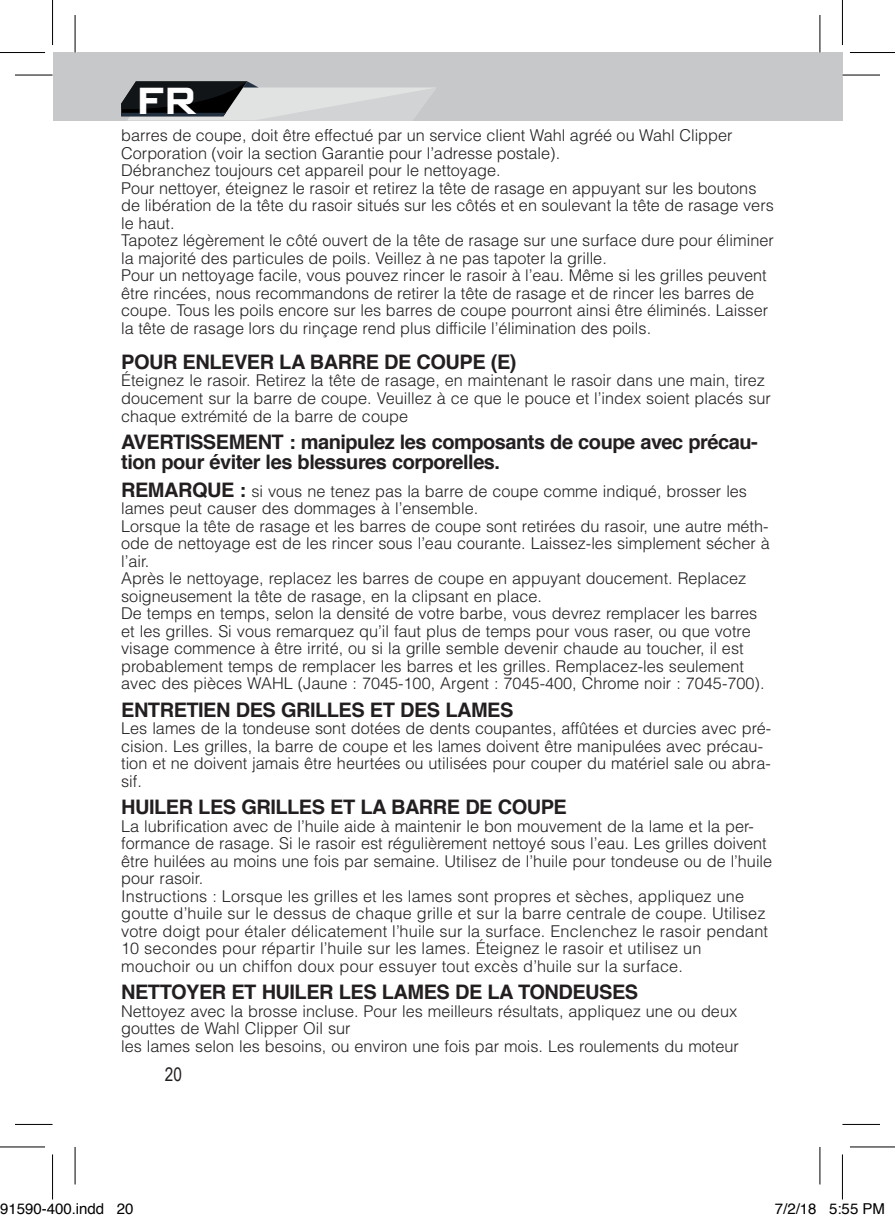
<style>
.page{position:relative;width:895px;height:1222px;background:#fff}
.page>*{position:absolute;margin:0;border:0;box-sizing:border-box;transform-origin:0 0}
.t1{font:700 37.5px "Bank Gothic";color:#fff}
.t2{font:700 20px/20px "Helvetica";letter-spacing:-.025em;color:#231f20}
.t3{font:18.75px "Arial Narrow";color:#231f20}
.t4{font:300 16.25px/17.5px "Helvetica LT Std";color:#231f20}
.t5{font:15px "Helvetica";color:#000}
.s1{font-family:"Helvetica";font-weight:700;font-size:20px}
</style>
<div class="page">
<div style="left:54px;top:52px;width:788px;height:69px;background:#c7c8ca"></div>
<svg style="left:121px;top:81px;width:315px;height:39px"></svg>
<svg style="left:15px;top:74px;width:37px;height:1px"></svg>
<svg style="left:842px;top:73px;width:37px;height:4px"></svg>
<svg style="left:73px;top:15px;width:4px;height:38px"></svg>
<svg style="left:74px;top:1147px;width:1px;height:37px"></svg>
<hr style="left:818px;top:15px;width:3px;height:38px;background:#fff">
<hr style="left:15px;top:75px;width:37px;height:1px;background:#000">
<hr style="left:842px;top:75px;width:37px;height:1px;background:#000">
<hr style="left:15px;top:1123px;width:37px;height:1px;background:#000">
<hr style="left:842px;top:1123px;width:37px;height:1px;background:#000">
<hr style="left:75px;top:15px;width:1px;height:38px;background:#000">
<hr style="left:75px;top:1146px;width:1px;height:38px;background:#000">
<hr style="left:819px;top:15px;width:1px;height:38px;background:#000">
<hr style="left:819px;top:1146px;width:1px;height:38px;background:#000">
<hr style="left:0;top:52px;width:45px;height:1px;background:#000">
<hr style="left:849px;top:52px;width:45px;height:1px;background:#000">
<hr style="left:0;top:1146px;width:45px;height:1px;background:#000">
<hr style="left:849px;top:1146px;width:45px;height:1px;background:#000">
<hr style="left:52px;top:0;width:1px;height:45px;background:#000">
<hr style="left:52px;top:1154px;width:1px;height:45px;background:#000">
<hr style="left:841px;top:0;width:1px;height:45px;background:#000">
<hr style="left:841px;top:1154px;width:1px;height:45px;background:#000">
<h1 class="t1" style="left:136px;top:79px;width:62px">FR</h1>
<p class="t4" style="left:121px;top:127px;width:654px">barres de coupe, doit être effectué par un service client Wahl agréé ou Wahl Clipper Corporation (voir la section Garantie pour l’adresse postale).<br>Débranchez toujours cet appareil pour le nettoyage.<br>Pour nettoyer, éteignez le rasoir et retirez la tête de rasage en appuyant sur les boutons de libération de la tête du rasoir situés sur les côtés et en soulevant la tête de rasage vers le haut.<br>Tapotez légèrement le côté ouvert de la tête de rasage sur une surface dure pour éliminer la majorité des particules de poils. Veillez à ne pas tapoter la grille.<br>Pour un nettoyage facile, vous pouvez rincer le rasoir à l’eau. Même si les grilles peuvent être rincées, nous recommandons de retirer la tête de rasage et de rincer les barres de coupe. Tous les poils encore sur les barres de coupe pourront ainsi être éliminés. Laisser la tête de rasage lors du rinçage rend plus difficile l’élimination des poils.</p>
<p class="t2" style="left:121px;top:352px;width:397px">POUR ENLEVER LA BARRE DE COUPE (E)</p>
<p class="t4" style="left:121px;top:372px;width:651px">Éteignez le rasoir. Retirez la tête de rasage, en maintenant le rasoir dans une main, tirez doucement sur la barre de coupe. Veuillez à ce que le pouce et l’index soient placés sur chaque extrémité de la barre de coupe</p>
<p class="t2" style="left:121px;top:432px;width:638px">AVERTISSEMENT : manipulez les composants de coupe avec précau&shy;tion pour éviter les blessures corporelles.</p>
<p class="t4" style="left:121px;top:482px;width:650px"><span class="s1">REMARQUE :</span> si vous ne tenez pas la barre de coupe comme indiqué, brosser les lames peut causer des dommages à l’ensemble.<br>Lorsque la tête de rasage et les barres de coupe sont retirées du rasoir, une autre méth&shy;ode de nettoyage est de les rincer sous l’eau courante. Laissez-les simplement sécher à l’air.<br>Après le nettoyage, replacez les barres de coupe en appuyant doucement. Replacez soigneusement la tête de rasage, en la clipsant en place.<br>De temps en temps, selon la densité de votre barbe, vous devrez remplacer les barres et les grilles. Si vous remarquez qu’il faut plus de temps pour vous raser, ou que votre visage commence à être irrité, ou si la grille semble devenir chaude au toucher, il est probablement temps de remplacer les barres et les grilles. Remplacez-les seulement avec des pièces WAHL (Jaune : 7045-100, Argent : 7045-400, Chrome noir : 7045-700).</p>
<p class="t2" style="left:121px;top:699px;width:393px">ENTRETIEN DES GRILLES ET DES LAMES</p>
<p class="t4" style="left:121px;top:719px;width:651px">Les lames de la tondeuse sont dotées de dents coupantes, affûtées et durcies avec pré&shy;cision. Les grilles, la barre de coupe et les lames doivent être manipulées avec précau&shy;tion et ne doivent jamais être heurtées ou utilisées pour couper du matériel sale ou abra&shy;sif.</p>
<p class="t2" style="left:121px;top:797px;width:447px">HUILER LES GRILLES ET LA BARRE DE COUPE</p>
<p class="t4" style="left:121px;top:817px;width:652px">La lubrification avec de l’huile aide à maintenir le bon mouvement de la lame et la per&shy;formance de rasage. Si le rasoir est régulièrement nettoyé sous l’eau. Les grilles doivent être huilées au moins une fois par semaine. Utilisez de l’huile pour tondeuse ou de l’huile pour rasoir.<br>Instructions : Lorsque les grilles et les lames sont propres et sèches, appliquez une goutte d’huile sur le dessus de chaque grille et sur la barre centrale de coupe. Utilisez votre doigt pour étaler délicatement l’huile sur la surface. Enclenchez le rasoir pendant 10 secondes pour répartir l’huile sur les lames. Éteignez le rasoir et utilisez un mouchoir ou un chiffon doux pour essuyer tout excès d’huile sur la surface.</p>
<p class="t2" style="left:121px;top:982px;width:518px">NETTOYER ET HUILER LES LAMES DE LA TONDEUSES</p>
<p class="t4" style="left:121px;top:1002px;width:619px">Nettoyez avec la brosse incluse. Pour les meilleurs résultats, appliquez une ou deux gouttes de Wahl Clipper Oil sur<br>les lames selon les besoins, ou environ une fois par mois. Les roulements du moteur</p>
<p class="t3" style="left:165px;top:1060px;width:19px">20</p>
<p class="t5" style="left:0;top:1197px;width:135px">91590-400.indd 20</p>
<p class="t5" style="left:774px;top:1197px;width:112px">7/2/18 5:55 PM</p>
</div>
